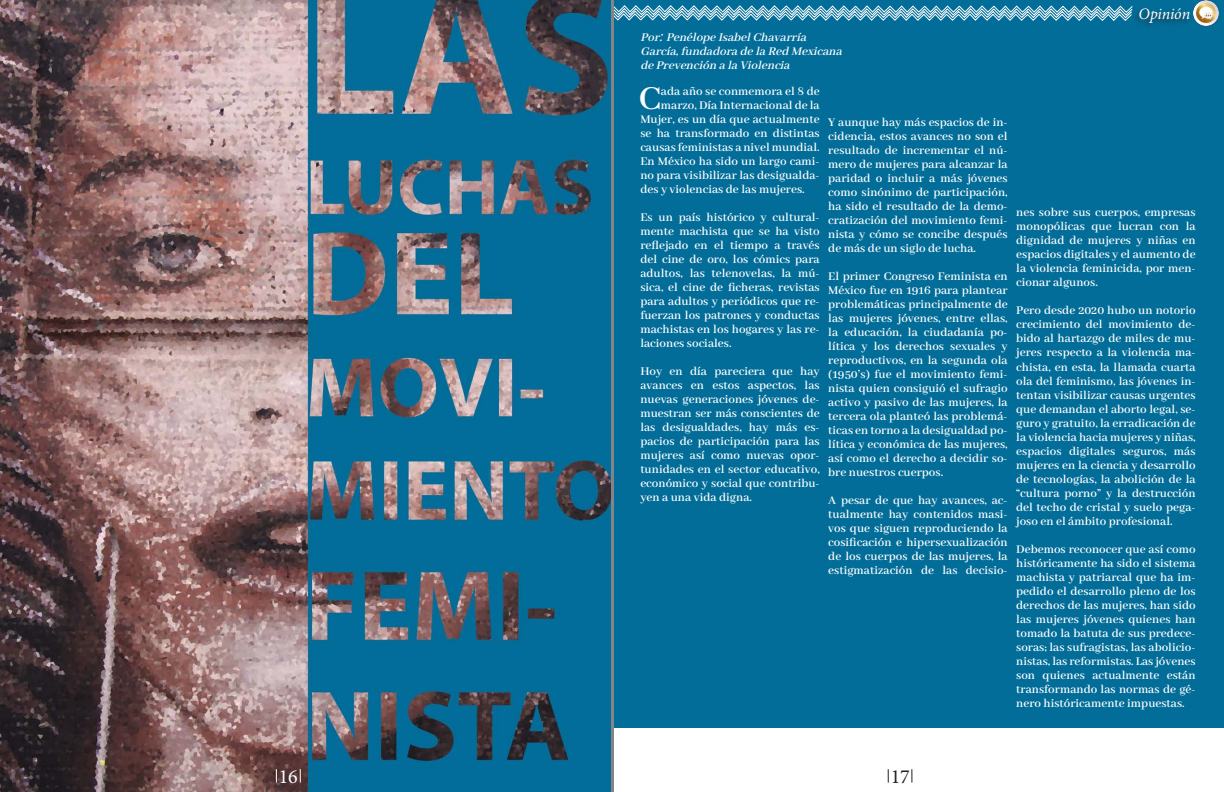
<style>
.page{position:relative;width:1224px;height:792px;background:#fff}
.page>*{position:absolute;margin:0;border:0;box-sizing:border-box;transform-origin:0 0}
.t1{font:600 36.9px "Abhaya Libre";color:#fff}
.t2{font:20px "Minion Pro";color:#fff}
.t3{font:20px "Minion Pro";color:#231f20}
.t4{font:italic 16px "Minion Pro";letter-spacing:-.01em;color:#fff}
.t5{font:600 13px/14px "Abhaya Libre";color:#fff;text-align:justify}
.t6{font:italic 600 13px "Abhaya Libre";color:#fff}
.s1{font-family:"Open Sans";font-weight:400}
</style>
<div class="page">
<img style="left:0;top:0;width:611px;height:792px">
<div style="left:612px;top:0;width:612px;height:792px;background:#026d99"></div>
<div style="left:612px;top:729px;width:612px;height:63px;background:#fff"></div>
<svg style="left:613px;top:6px;width:519px;height:15px"></svg>
<div style="left:1132px;top:6px;width:60px;height:25px;background:#231f20;opacity:.78"></div>
<img style="left:1194px;top:1px;width:25px;height:25px">
<svg style="left:276px;top:769px;width:1px;height:13px"></svg>
<svg style="left:300px;top:769px;width:1px;height:13px"></svg>
<svg style="left:888px;top:769px;width:1px;height:14px"></svg>
<svg style="left:912px;top:769px;width:1px;height:14px"></svg>
<hr style="left:611px;top:0;width:2px;height:792px;background:#828487">
<p class="t6" style="left:640px;top:30px;width:171px">Por<span class="s1">:</span>PenélopeIsabelChavarría</p>
<p class="t6" style="left:640px;top:44px;width:206px">García,fundadora dela Red Mexicana</p>
<p class="t6" style="left:640px;top:58px;width:154px">dePrevención a la Violencia</p>
<p class="t1" style="left:639px;top:78px;width:24px">C</p>
<p class="t5" style="left:661px;top:85px;width:160px">ada año se conmemora el 8 de</p>
<p class="t5" style="left:661px;top:99px;width:160px">marzo, Día Internacional de la</p>
<p class="t5" style="left:640px;top:113px;width:181px">Mujer, es un día que actualmente</p>
<p class="t5" style="left:640px;top:127px;width:181px">se ha transformado en distintas</p>
<p class="t5" style="left:640px;top:141px;width:181px">causas feministas a nivel mundial.</p>
<p class="t5" style="left:640px;top:155px;width:181px">En México ha sido un largo cami-</p>
<p class="t5" style="left:640px;top:169px;width:181px">no para visibilizar las desigualda-</p>
<p class="t5" style="left:640px;top:183px;width:166px">des y violencias de las mujeres.</p>
<p class="t5" style="left:640px;top:211px;width:181px">Es un país histórico y cultural&shy;mente machista que se ha visto reflejado en el tiempo a través del cine de oro, los cómics para adultos, las telenovelas, la mú&shy;sica, el cine de ficheras, revistas para adultos y periódicos que re&shy;fuerzan los patrones y conductas machistas en los hogares y las re&shy;laciones sociales.</p>
<p class="t5" style="left:640px;top:365px;width:181px">Hoy en día pareciera que hay avances en estos aspectos, las nuevas generaciones jóvenes de&shy;muestran ser más conscientes de las desigualdades, hay más es&shy;pacios de participación para las mujeres así como nuevas opor&shy;tunidades en el sector educativo, económico y social que contribu&shy;yen a una vida digna.</p>
<p class="t5" style="left:828px;top:115px;width:181px">Y aunque hay más espacios de in&shy;cidencia, estos avances no son el resultado de incrementar el nú&shy;mero de mujeres para alcanzar la paridad o incluir a más jóvenes como sinónimo de participación, ha sido el resultado de la demo&shy;cratización del movimiento femi&shy;nista y cómo se concibe después de más de un siglo de lucha.</p>
<p class="t5" style="left:828px;top:269px;width:181px">El primer Congreso Feminista en México fue en 1916 para plantear problemáticas principalmente de las mujeres jóvenes, entre ellas, la educación, la ciudadanía po&shy;lítica y los derechos sexuales y reproductivos, en la segunda ola (1950’s) fue el movimiento femi&shy;nista quien consiguió el sufragio activo y pasivo de las mujeres, la tercera ola planteó las problemá&shy;ticas en torno a la desigualdad po&shy;lítica y económica de las mujeres, así como el derecho a decidir so&shy;bre nuestros cuerpos.</p>
<p class="t5" style="left:828px;top:494px;width:181px">A pesar de que hay avances, ac&shy;tualmente hay contenidos masi&shy;vos que siguen reproduciendo la cosificación e hipersexualización de los cuerpos de las mujeres, la estigmatización de las decisio-</p>
<p class="t4" style="left:1139px;top:2px;width:53px">Opinión</p>
<p class="t5" style="left:1016px;top:206px;width:181px">nes sobre sus cuerpos, empresas monopólicas que lucran con la dignidad de mujeres y niñas en espacios digitales y el aumento de la violencia feminicida, por men&shy;cionar algunos.</p>
<p class="t5" style="left:1016px;top:304px;width:181px">Pero desde 2020 hubo un notorio crecimiento del movimiento de&shy;bido al hartazgo de miles de mu&shy;jeres respecto a la violencia ma&shy;chista, en esta, la llamada cuarta ola del feminismo, las jóvenes in&shy;tentan visibilizar causas urgentes que demandan el aborto legal, se&shy;guro y gratuito, la erradicación de la violencia hacia mujeres y niñas, espacios digitales seguros, más mujeres en la ciencia y desarrollo de tecnologías, la abolición de la “cultura porno” y la destrucción del techo de cristal y suelo pega&shy;joso en el ámbito profesional.</p>
<p class="t5" style="left:1016px;top:542px;width:181px">Debemos reconocer que así como históricamente ha sido el sistema machista y patriarcal que ha im&shy;pedido el desarrollo pleno de los derechos de las mujeres, han sido las mujeres jóvenes quienes han tomado la batuta de sus predece&shy;soras; las sufragistas, las abolicio&shy;nistas, las reformistas. Las jóvenes son quienes actualmente están transformando las normas de gé&shy;nero históricamente impuestas.</p>
<p class="t2" style="left:279px;top:763px;width:21px">16</p>
<p class="t3" style="left:891px;top:763px;width:21px">17</p>
</div>
